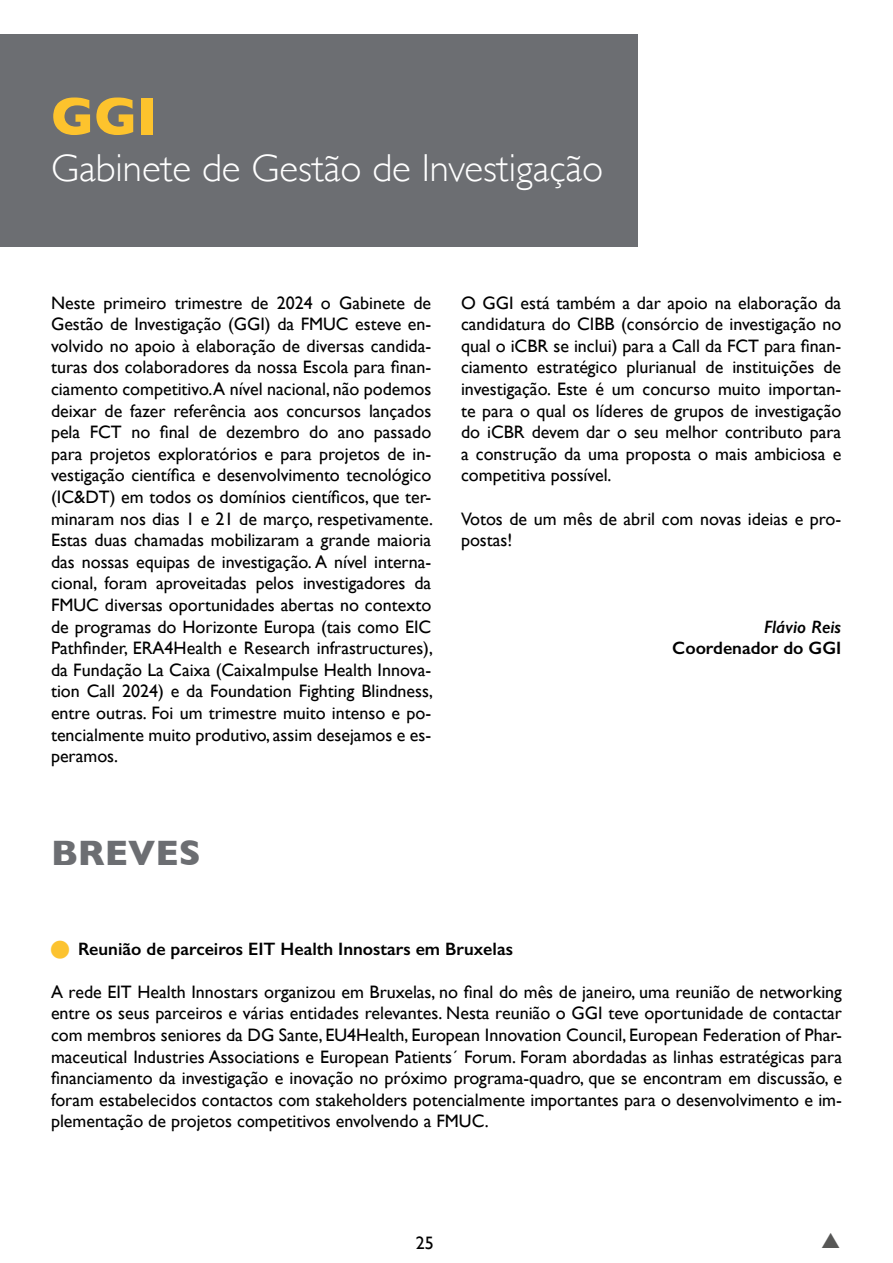
<style>
.page{position:relative;width:893px;height:1263px;background:#fff}
.page>*{position:absolute;margin:0;border:0;box-sizing:border-box;transform-origin:0 0}
.t1{font:700 54px "Gill Sans";color:#fdc32d}
.t2{font:300 39px "Gill Sans";color:#fff}
.t3{font:700 36px "Gill Sans";color:#6c6e72}
.t4{font:18px/21.6px "Gill Sans";color:#000;text-align:justify}
.t5{font:600 18px "Gill Sans";color:#000}
.t6{font:italic 600 18px "Gill Sans";color:#000}
.t7{font:18px "Gill Sans";color:#000}
.s1{color:#fcc330}
</style>
<div class="page">
<div style="left:0;top:34px;width:638px;height:213px;background:#6c6e72"></div>
<h1 class="t1" style="left:51px;top:73px;width:108px">GGI</h1>
<h2 class="t2" style="left:51px;top:138px;width:554px">Gabinete de Gestão de Investigação</h2>
<p class="t4" style="left:51px;top:291px;width:384px">Neste primeiro trimestre de 2024 o Gabinete de Gestão de Investigação (GGI) da FMUC esteve en&shy;volvido no apoio à elaboração de diversas candida&shy;turas dos colaboradores da nossa Escola para finan&shy;ciamento competitivo.A nível nacional, não podemos deixar de fazer referência aos concursos lançados pela FCT no final de dezembro do ano passado para projetos exploratórios e para projetos de in&shy;vestigação científica e desenvolvimento tecnológico (IC&amp;DT) em todos os domínios científicos, que ter&shy;minaram nos dias 1 e 21 de março, respetivamente.<br>Estas duas chamadas mobilizaram a grande maioria das nossas equipas de investigação. A nível interna&shy;cional, foram aproveitadas pelos investigadores da FMUC diversas oportunidades abertas no contexto de programas do Horizonte Europa (tais como EIC Pathfinder, ERA4Health e Research infrastructures), da Fundação La Caixa (CaixaImpulse Health Innova&shy;tion Call 2024) e da Foundation Fighting Blindness, entre outras. Foi um trimestre muito intenso e po&shy;tencialmente muito produtivo, assim desejamos e es&shy;peramos.</p>
<p class="t4" style="left:461px;top:291px;width:382px">O GGI está também a dar apoio na elaboração da candidatura do CIBB (consórcio de investigação no qual o iCBR se inclui) para a Call da FCT para finan&shy;ciamento estratégico plurianual de instituições de investigação. Este é um concurso muito importan&shy;te para o qual os líderes de grupos de investigação do iCBR devem dar o seu melhor contributo para a construção da uma proposta o mais ambiciosa e competitiva possível.</p>
<p class="t4" style="left:461px;top:507px;width:382px">Votos de um mês de abril com novas ideias e pro&shy;postas!</p>
<p class="t6" style="left:764px;top:615px;width:79px">Flávio Reis</p>
<p class="t5" style="left:672px;top:637px;width:170px">Coordenador do GGI</p>
<h3 class="t3" style="left:51px;top:824px;width:151px">BREVES</h3>
<p class="t5" style="left:51px;top:937px;width:463px"><span class="s1">■</span> Reunião de parceiros EIT Health Innostars em Bruxelas</p>
<p class="t4" style="left:51px;top:981px;width:792px">A rede EIT Health Innostars organizou em Bruxelas, no final do mês de janeiro, uma reunião de networking entre os seus parceiros e várias entidades relevantes. Nesta reunião o GGI teve oportunidade de contactar com membros seniores da DG Sante, EU4Health, European Innovation Council, European Federation of Phar&shy;maceutical Industries Associations e European Patients´ Forum. Foram abordadas as linhas estratégicas para financiamento da investigação e inovação no próximo programa-quadro, que se encontram em discussão, e foram estabelecidos contactos com stakeholders potencialmente importantes para o desenvolvimento e im&shy;plementação de projetos competitivos envolvendo a FMUC.</p>
<p class="t7" style="left:416px;top:1232px;width:19px">25</p>
</div>
